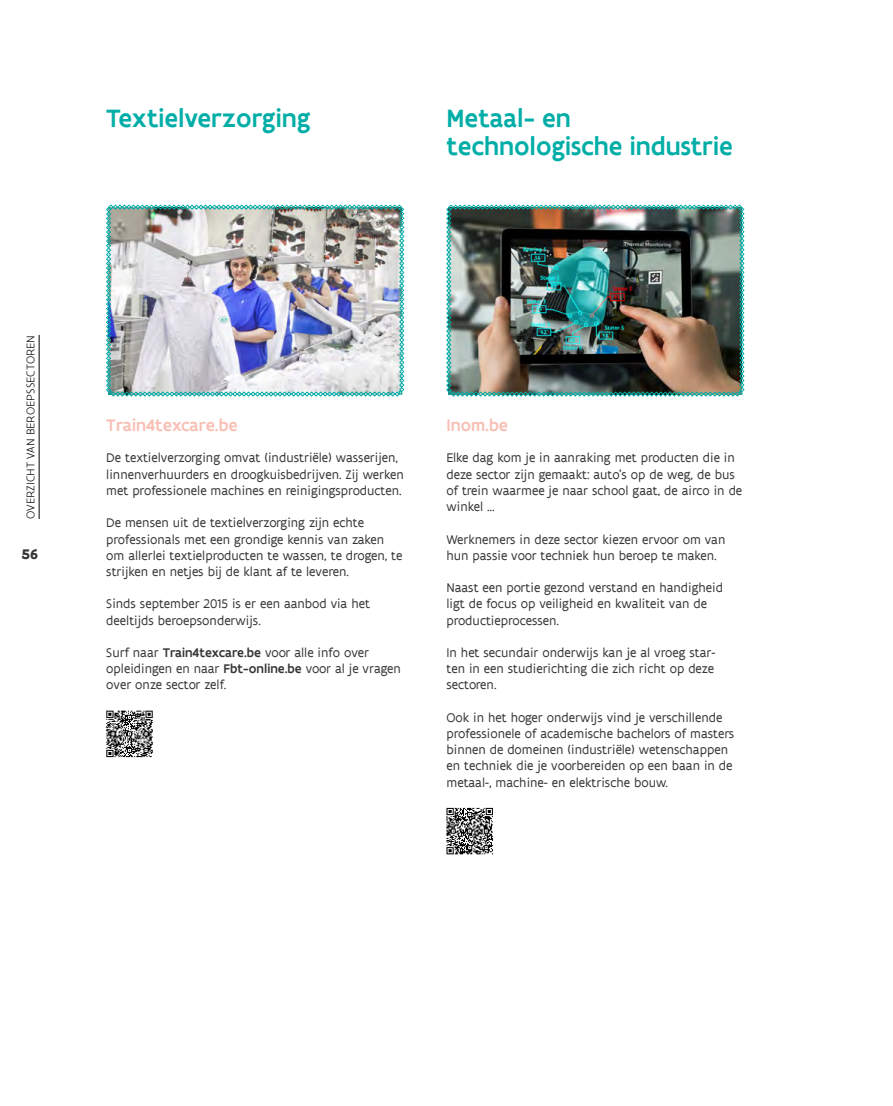
<style>
.page{position:relative;width:893px;height:1106px;background:#fff}
.page>*{position:absolute;margin:0;border:0;box-sizing:border-box;transform-origin:0 0}
.t1{font:500 27px/28.5px "Flanders Art Sans";color:#00aea7}
.t2{font:500 18px "Flanders Art Sans";color:#f8c0b5}
.t3{font:700 15px "Flanders Art Serif";color:#373636}
.t4{font:13.5px/16.2px "Flanders Art Sans";color:#373636}
.t5{font:300 12px "Flanders Art Sans";letter-spacing:.005em;color:#000}
.s1{font-weight:500}
</style>
<div class="page">
<img style="left:446px;top:205px;width:298px;height:191px">
<svg style="left:446px;top:808px;width:47px;height:46px;background:#787878"></svg>
<img style="left:106px;top:205px;width:298px;height:191px">
<svg style="left:106px;top:710px;width:47px;height:47px;background:#808080"></svg>
<hr style="left:39px;top:335px;width:1px;height:184px;background:#000">
<h1 class="t1" style="left:106px;top:104px;width:206px">Textielverzorging</h1>
<h1 class="t1" style="left:446px;top:104px;width:288px">Metaal- en technologische industrie</h1>
<p class="t5" style="left:23px;top:519px;width:185px;rotate:-90deg">OVERZICHT VAN BEROEPSSECTOREN</p>
<p class="t3" style="left:22px;top:544px;width:18px">56</p>
<h2 class="t2" style="left:106px;top:414px;width:133px">Train4texcare.be</h2>
<p class="t4" style="left:106px;top:450px;width:299px">De textielverzorging omvat (industriële) wasserijen, linnenverhuurders en droogkuisbedrijven. Zij werken met professionele machines en reinigingsproducten.</p>
<p class="t4" style="left:106px;top:515px;width:298px">De mensen uit de textielverzorging zijn echte professionals met een grondige kennis van zaken om allerlei textielproducten te wassen, te drogen, te strijken en netjes bij de klant af te leveren.</p>
<p class="t4" style="left:106px;top:596px;width:265px">Sinds september 2015 is er een aanbod via het deeltijds beroepsonderwijs.</p>
<p class="t4" style="left:106px;top:644px;width:296px">Surf naar <span class="s1">Train4texcare.be</span> voor alle info over opleidingen en naar <span class="s1">Fbt-online.be</span> voor al je vragen over onze sector zelf.</p>
<h2 class="t2" style="left:446px;top:414px;width:63px">Inom.be</h2>
<p class="t4" style="left:446px;top:450px;width:297px">Elke dag kom je in aanraking met producten die in deze sector zijn gemaakt: auto’s op de weg, de bus of trein waarmee je naar school gaat, de airco in de winkel …</p>
<p class="t4" style="left:446px;top:531px;width:280px">Werknemers in deze sector kiezen ervoor om van hun passie voor techniek hun beroep te maken.</p>
<p class="t4" style="left:446px;top:580px;width:278px">Naast een portie gezond verstand en handigheid ligt de focus op veiligheid en kwaliteit van de productieprocessen.</p>
<p class="t4" style="left:446px;top:644px;width:270px;text-align:justify">In het secundair onderwijs kan je al vroeg star&shy;ten in een studierichting die zich richt op deze sectoren.</p>
<p class="t4" style="left:446px;top:709px;width:289px">Ook in het hoger onderwijs vind je verschillende professionele of academische bachelors of masters binnen de domeinen (industriële) wetenschappen en techniek die je voorbereiden op een baan in de metaal-, machine- en elektrische bouw.</p>
</div>
